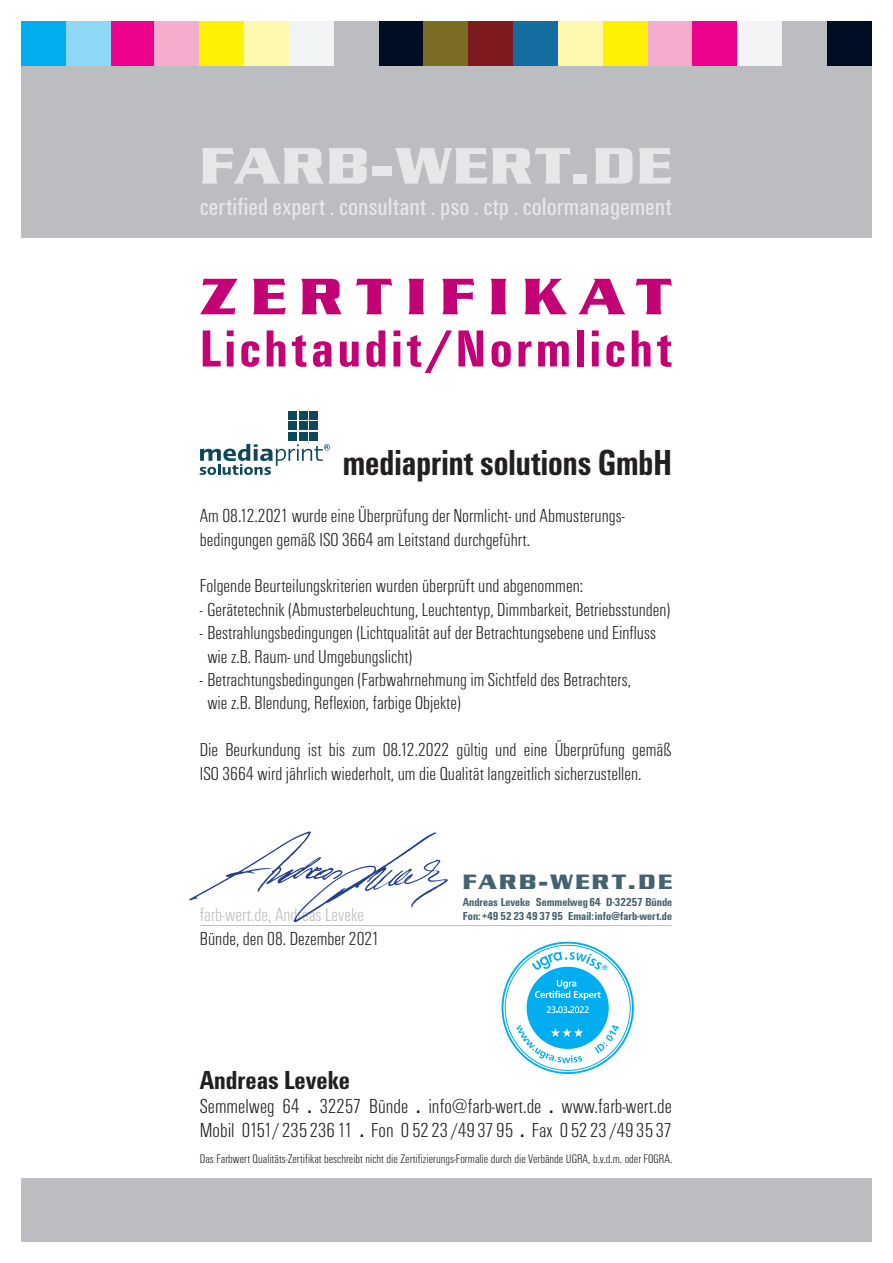
<style>
.page{position:relative;width:893px;height:1263px;background:#fff}
.page>*{position:absolute;margin:0;border:0;box-sizing:border-box;transform-origin:0 0}
.t1{font:700 55.5px "Serpentine";letter-spacing:.03em;color:#e6e7e9}
.t2{font:700 55.5px "Serpentine";letter-spacing:.24em;color:#c30175}
.t3{font:700 condensed 54px "U001 T";letter-spacing:.065em;color:#c30175}
.t4{font:700 condensed 37.5px "U001 T";color:#231f20;scale:.92 1}
.t5{font:700 condensed 27px "U001 T";color:#231f20}
.t6{font:condensed 25.65px "U001 T";color:#e6e7e9}
.t7{font:700 22.5px "Serpentine";letter-spacing:.105em;color:#46616e}
.t8{font:21px/24px "U001 T Ligh Cond";color:#231f20}
.t9{font:19.5px/23.4px "U001 T Ligh Cond";color:#231f20}
.t10{font:19.5px "U001 T Ligh Cond";color:#bcbdc0}
.t11{font:12.9px "U001 T Ligh Cond";color:#231f20}
.t12{font:700 condensed 12px/14.4px "U001 T";color:#46616e}
.s1{font-family:"U001 T";font-weight:700;font-stretch:condensed}
</style>
<div class="page">
<div style="left:21px;top:1178px;width:851px;height:64px;background:#bcbdc0"></div>
<div style="left:21px;top:21px;width:851px;height:217px;background:#bcbdc0"></div>
<div style="left:21px;top:21px;width:45px;height:45px;background:#00aeef"></div>
<div style="left:66px;top:21px;width:45px;height:45px;background:#8dd7f7"></div>
<div style="left:111px;top:21px;width:45px;height:45px;background:#ed028c"></div>
<div style="left:154px;top:21px;width:45px;height:45px;background:#f5adce"></div>
<div style="left:199px;top:21px;width:45px;height:45px;background:#fff101"></div>
<div style="left:244px;top:21px;width:45px;height:45px;background:#fff8ae"></div>
<div style="left:289px;top:21px;width:45px;height:45px;background:#f2f3f4"></div>
<div style="left:379px;top:21px;width:45px;height:45px;background:#000d23"></div>
<div style="left:423px;top:21px;width:45px;height:45px;background:#7b6c24"></div>
<div style="left:468px;top:21px;width:45px;height:45px;background:#7c1b1d"></div>
<div style="left:513px;top:21px;width:45px;height:45px;background:#146d9e"></div>
<div style="left:558px;top:21px;width:45px;height:45px;background:#fff8ae"></div>
<div style="left:603px;top:21px;width:45px;height:45px;background:#fff101"></div>
<div style="left:648px;top:21px;width:45px;height:45px;background:#f5adce"></div>
<div style="left:692px;top:21px;width:45px;height:45px;background:#ed028c"></div>
<div style="left:737px;top:21px;width:45px;height:45px;background:#f2f3f4"></div>
<div style="left:827px;top:21px;width:45px;height:45px;background:#000d23"></div>
<svg style="left:504px;top:944px;width:127px;height:127px"></svg>
<hr style="left:200px;top:925px;width:472px;height:1px;background:#bcbdc0">
<img style="left:189px;top:831px;width:259px;height:92px">
<div style="left:289px;top:411px;width:8px;height:9px;background:#0d4759"></div>
<div style="left:289px;top:422px;width:8px;height:8px;background:#0d4759"></div>
<div style="left:289px;top:432px;width:8px;height:9px;background:#0d4759"></div>
<div style="left:299px;top:411px;width:8px;height:9px;background:#0d4759"></div>
<div style="left:299px;top:422px;width:8px;height:8px;background:#0d4759"></div>
<div style="left:299px;top:432px;width:8px;height:9px;background:#0d4759"></div>
<div style="left:309px;top:411px;width:9px;height:9px;background:#0d4759"></div>
<div style="left:309px;top:422px;width:9px;height:8px;background:#0d4759"></div>
<div style="left:309px;top:432px;width:9px;height:9px;background:#0d4759"></div>
<svg style="left:200px;top:444px;width:130px;height:31px"></svg>
<h1 class="t1" style="left:200px;top:134px;width:473px">FARB-WERT.DE</h1>
<h3 class="t6" style="left:200px;top:192px;width:473px">certified expert . consultant . pso . ctp . colormanagement</h3>
<h1 class="t2" style="left:200px;top:264px;width:473px">ZERTIFIKAT</h1>
<h2 class="t3" style="left:200px;top:317px;width:474px">Lichtaudit/Normlicht</h2>
<h3 class="t4" style="left:343px;top:441px;width:359px">mediaprint solutions GmbH</h3>
<p class="t9" style="left:200px;top:504px;width:426px">Am 08.12.2021 wurde eine Überprüfung der Normlicht- und Abmusterungs&shy;bedingungen gemäß ISO 3664 am Leitstand durchgeführt.</p>
<p class="t9" style="left:200px;top:574px;width:385px">Folgende Beurteilungskriterien wurden überprüft und abgenommen:</p>
<p class="t9" style="left:200px;top:598px;width:472px">- Gerätetechnik (Abmusterbeleuchtung, Leuchtentyp, Dimmbarkeit, Betriebsstunden)</p>
<p class="t9" style="left:207px;top:621px;width:450px;text-indent:-8px">- Bestrahlungsbedingungen (Lichtqualität auf der Betrachtungsebene und Einfluss wie z.B. Raum- und Umgebungslicht)</p>
<p class="t9" style="left:207px;top:668px;width:425px;text-indent:-8px">- Betrachtungsbedingungen (Farbwahrnehmung im Sichtfeld des Betrachters, wie z.B. Blendung, Reflexion, farbige Objekte)</p>
<p class="t9" style="left:200px;top:738px;width:474px">Die Beurkundung ist bis zum 08.12.2022 gültig und eine Überprüfung gemäß<br>ISO 3664 wird jährlich wiederholt, um die Qualität langzeitlich sicherzustellen.</p>
<p class="t10" style="left:200px;top:904px;width:166px">farb-wert.de, Andreas Leveke</p>
<p class="t9" style="left:200px;top:926px;width:181px">Bünde, den 08. Dezember 2021</p>
<p class="t7" style="left:463px;top:869px;width:211px">FARB-WERT.DE</p>
<p class="t12" style="left:463px;top:894px;width:211px">Andreas Leveke Semmelweg 64 D-32257 Bünde<br>Fon: +49 52 23 49 37 95 Email: info@farb-wert.de</p>
<h3 class="t5" style="left:200px;top:1064px;width:152px">Andreas Leveke</h3>
<p class="t8" style="left:200px;top:1094px;width:473px">Semmelweg 64 <span class="s1">.</span> 32257 Bünde <span class="s1">.</span> info@farb-wert.de <span class="s1">.</span> www.farb-wert.de<br>Mobil 0151/ 235 236 11 <span class="s1">.</span> Fon 0 52 23 /49 37 95 <span class="s1">.</span> Fax 0 52 23 /49 35 37</p>
<p class="t11" style="left:200px;top:1151px;width:474px">Das Farbwert Qualitäts-Zertifikat beschreibt nicht die Zertifizierungs-Formalie durch die Verbände UGRA, b.v.d.m. oder FOGRA.</p>
</div>
